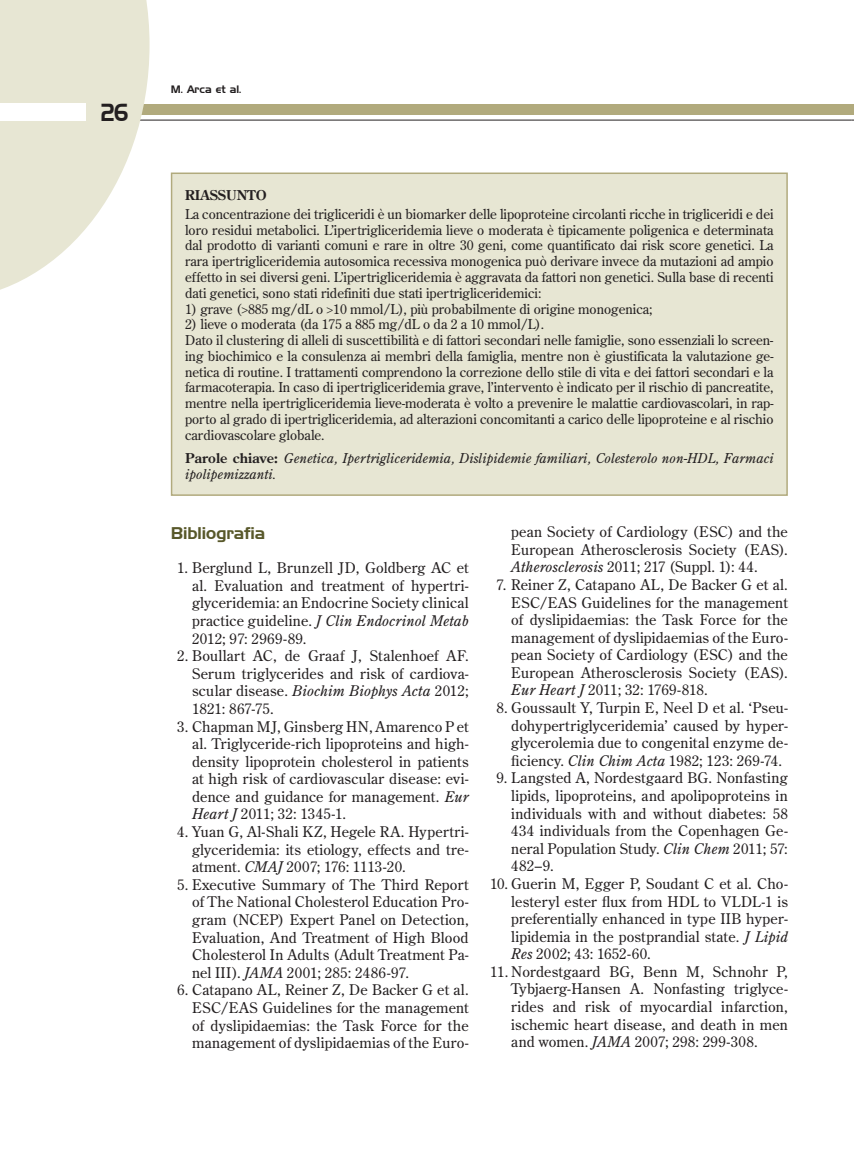
<style>
.page{position:relative;width:854px;height:1150px;background:#fff}
.page>*{position:absolute;margin:0;border:0;box-sizing:border-box;transform-origin:0 0}
.t1{font:24px "Handel Gothic BT";color:#231f20;scale:.8 1}
.t2{font:16.5px "Handel Gothic BT";color:#58582a}
.t3{font:14.7px/17.5px "Century Old Style Std";letter-spacing:.015em;color:#231f20;text-align:justify}
.t4{font:13.5px/15.8px "Century Old Style Std";color:#231f20}
.t5{font:italic 13.5px/15.8px "Century Old Style Std";letter-spacing:.005em;color:#231f20}
.t6{font:10.5px "Handel Gothic BT";color:#231f20}
.s1{font-weight:700}
.s2{font-weight:700;font-style:normal}
.s3{font-style:italic}
</style>
<div class="page">
<hr style="left:0;top:120px;width:851px;height:1px;background:#231f20">
<div style="left:0;top:104px;width:851px;height:11px;background:#b1aa7d"></div>
<svg style="left:851px;top:104px;width:2px;height:17px"></svg>
<svg style="left:0;top:0;width:149px;height:290px;fill:#e7e6d3"></svg>
<div style="left:0;top:104px;width:86px;height:17px;background:#fff"></div>
<div style="left:171px;top:173px;width:615px;height:322px;background:#e7e6d3"></div>
<div style="left:171px;top:172px;width:616px;height:324px;border:2px solid #b1aa7d"></div>
<p class="t1" style="left:101px;top:97px;width:35px">26</p>
<p class="t6" style="left:171px;top:83px;width:72px">M. Arca et al.</p>
<p class="t4" style="left:185px;top:186px;width:590px;line-height:18.8px"><span class="s1">RIASSUNTO<br></span>La concentrazione dei trigliceridi è un biomarker delle lipoproteine circolanti ricche in trigliceridi e dei</p>
<p class="t4" style="left:185px;top:222px;width:590px;text-align:justify">loro residui metabolici. L’ipertrigliceridemia lieve o moderata è tipicamente poligenica e determinata dal prodotto di varianti comuni e rare in oltre 30 geni, come quantificato dai risk score genetici. La rara ipertrigliceridemia autosomica recessiva monogenica può derivare invece da mutazioni ad ampio effetto in sei diversi geni. L’ipertrigliceridemia è aggravata da fattori non genetici. Sulla base di recenti dati genetici, sono stati ridefiniti due stati ipertrigliceridemici:</p>
<p class="t4" style="left:185px;top:300px;width:469px">1) grave (&gt;885 mg/dL o &gt;10 mmol/L), più probabilmente di origine monogenica;</p>
<p class="t4" style="left:185px;top:316px;width:590px">2) lieve o moderata (da 175 a 885 mg/dL o da 2 a 10 mmol/L).<br>Dato il clustering di alleli di suscettibilità e di fattori secondari nelle famiglie, sono essenziali lo screen&shy;ing biochimico e la consulenza ai membri della famiglia, mentre non è giustificata la valutazione ge&shy;netica di routine. I trattamenti comprendono la correzione dello stile di vita e dei fattori secondari e la farmacoterapia. In caso di ipertrigliceridemia grave, l’intervento è indicato per il rischio di pancreatite, mentre nella ipertrigliceridemia lieve-moderata è volto a prevenire le malattie cardiovascolari, in rap&shy;porto al grado di ipertrigliceridemia, ad alterazioni concomitanti a carico delle lipoproteine e al rischio cardiovascolare globale.</p>
<p class="t5" style="left:185px;top:450px;width:590px"><span class="s2">Parole chiave:</span> Genetica, Ipertrigliceridemia, Dislipidemie familiari, Colesterolo non-HDL, Farmaci ipolipemizzanti.</p>
<p class="t2" style="left:171px;top:523px;width:96px">Bibliografia</p>
<p class="t3" style="left:192px;top:559px;width:278px;text-indent:-15px">1. Berglund L, Brunzell JD, Goldberg AC et al. Evaluation and treatment of hypertri&shy;glyceridemia: an Endocrine Society clinical practice guideline. <span class="s3">J Clin Endocrinol Metab </span>2012; 97: 2969-89.</p>
<p class="t3" style="left:192px;top:646px;width:278px;text-indent:-15px">2. Boullart AC, de Graaf J, Stalenhoef AF.<br>Serum triglycerides and risk of cardiova&shy;scular disease. <span class="s3">Biochim Biophys Acta</span> 2012; 1821: 867-75.</p>
<p class="t3" style="left:192px;top:717px;width:278px;text-indent:-15px">3. Chapman MJ, Ginsberg HN, Amarenco P et al. Triglyceride-rich lipoproteins and high&shy;density lipoprotein cholesterol in patients at high risk of cardiovascular disease: evi&shy;dence and guidance for management. <span class="s3">Eur Heart J</span> 2011; 32: 1345-1.</p>
<p class="t3" style="left:192px;top:822px;width:278px;text-indent:-15px">4. Yuan G, Al-Shali KZ, Hegele RA. Hypertri&shy;glyceridemia: its etiology, effects and tre&shy;atment. <span class="s3">CMAJ</span> 2007; 176: 1113-20.</p>
<p class="t3" style="left:192px;top:875px;width:278px;text-indent:-15px">5. Executive Summary of The Third Report of The National Cholesterol Education Pro&shy;gram (NCEP) Expert Panel on Detection, Evaluation, And Treatment of High Blood Cholesterol In Adults (Adult Treatment Pa&shy;nel III). <span class="s3">JAMA</span> 2001; 285: 2486-97.</p>
<p class="t3" style="left:192px;top:980px;width:278px;text-indent:-15px">6. Catapano AL, Reiner Z, De Backer G et al.<br>ESC/EAS Guidelines for the management of dyslipidaemias: the Task Force for the management of dyslipidaemias of the Euro-</p>
<p class="t3" style="left:511px;top:522px;width:278px">pean Society of Cardiology (ESC) and the European Atherosclerosis Society (EAS).<br><span class="s3">Atherosclerosis</span> 2011; 217 (Suppl. 1): 44.</p>
<p class="t3" style="left:511px;top:575px;width:278px;text-indent:-15px">7. Reiner Z, Catapano AL, De Backer G et al.<br>ESC/EAS Guidelines for the management of dyslipidaemias: the Task Force for the management of dyslipidaemias of the Euro&shy;pean Society of Cardiology (ESC) and the European Atherosclerosis Society (EAS).<br><span class="s3">Eur Heart J</span> 2011; 32: 1769-818.</p>
<p class="t3" style="left:511px;top:698px;width:278px;text-indent:-15px">8. Goussault Y, Turpin E, Neel D et al. ‘Pseu&shy;dohypertriglyceridemia’ caused by hyper&shy;glycerolemia due to congenital enzyme de&shy;ficiency. <span class="s3">Clin Chim Acta</span> 1982; 123: 269-74.</p>
<p class="t3" style="left:511px;top:769px;width:278px;text-indent:-15px">9. Langsted A, Nordestgaard BG. Nonfasting lipids, lipoproteins, and apolipoproteins in individuals with and without diabetes: 58<br>434 individuals from the Copenhagen Ge&shy;neral Population Study. <span class="s3">Clin Chem</span> 2011; 57:<br>482–9.</p>
<p class="t3" style="left:511px;top:874px;width:278px;text-indent:-21px">10. Guerin M, Egger P, Soudant C et al. Cho&shy;lesteryl ester flux from HDL to VLDL-1 is preferentially enhanced in type IIB hyper&shy;lipidemia in the postprandial state. <span class="s3">J Lipid Res</span> 2002; 43: 1652-60.</p>
<p class="t3" style="left:511px;top:962px;width:278px;text-indent:-21px">11. Nordestgaard BG, Benn M, Schnohr P, Tybjaerg-Hansen A. Nonfasting triglyce&shy;rides and risk of myocardial infarction, ischemic heart disease, and death in men and women. <span class="s3">JAMA</span> 2007; 298: 299-308.</p>
</div>
